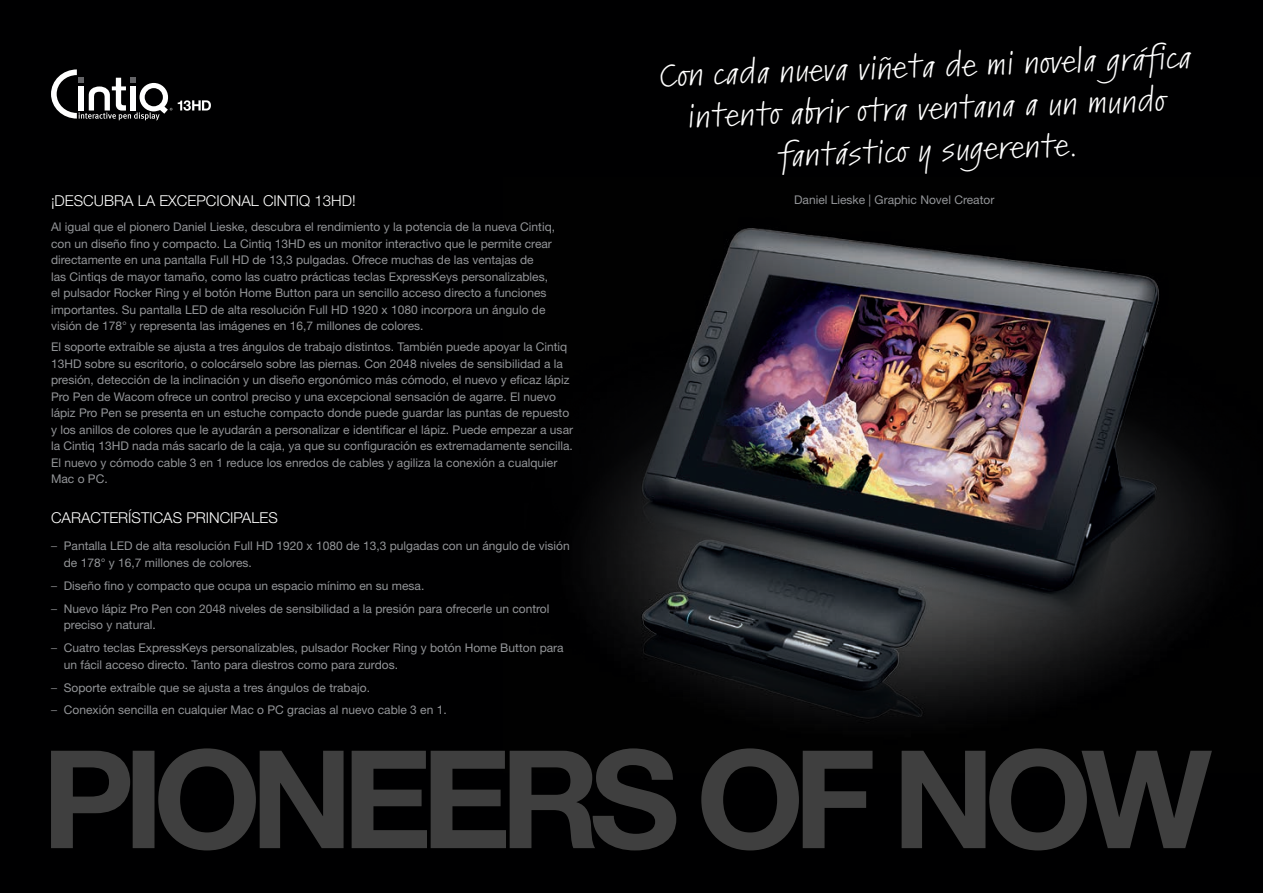
<style>
.page{position:relative;width:1263px;height:893px;background:#000001}
.page>*{position:absolute;margin:0;border:0;box-sizing:border-box;transform-origin:0 0}
.t1{font:semi-expanded 30px/42px "Kremlin Pro";color:#fff;text-align:center}
.t2{font:300 15px "Helvetica Neue LT Std";color:#fff}
.t3{font:12px/16.5px "Helvetica Neue LT Std";color:#939598}
.s1{font-weight:300}
</style>
<div class="page">
<img style="left:594px;top:228px;width:616px;height:493px">
<svg style="left:51px;top:69px;width:121px;height:51px"></svg>
<svg style="left:178px;top:100px;width:33px;height:11px"></svg>
<svg style="left:51px;top:748px;width:1161px;height:102px;fill:#3f3f3f"></svg>
<p class="t2" style="left:51px;top:192px;width:306px">¡DESCUBRA LA EXCEPCIONAL CINTIQ 13HD!</p>
<p class="t3" style="left:51px;top:219px;width:506px">Al igual que el pionero Daniel Lieske, descubra el rendimiento y la potencia de la nueva Cintiq, con un diseño fino y compacto. La Cintiq 13HD es un monitor interactivo que le permite crear directamente en una pantalla Full HD de 13,3 pulgadas. Ofrece muchas de las ventajas de<br>las Cintiqs de mayor tamaño, como las cuatro prácticas teclas ExpressKeys personalizables, el pulsador Rocker Ring y el botón Home Button para un sencillo acceso directo a funciones importantes. Su pantalla LED de alta resolución Full HD 1920 x 1080 incorpora un ángulo de visión de 178° y representa las imágenes en 16,7 millones de colores.</p>
<p class="t3" style="left:51px;top:338px;width:524px">El soporte extraíble se ajusta a tres ángulos de trabajo distintos. También puede apoyar la Cintiq 13HD sobre su escritorio, o colocárselo sobre las piernas. Con 2048 niveles de sensibilidad a la presión, detección de la inclinación y un diseño ergonómico más cómodo, el nuevo y eficaz lápiz Pro Pen de Wacom ofrece un control preciso y una excepcional sensación de agarre. El nuevo lápiz Pro Pen se presenta en un estuche compacto donde puede guardar las puntas de repuesto y los anillos de colores que le ayudarán a personalizar e identificar el lápiz. Puede empezar a usar la Cintiq 13HD nada más sacarlo de la caja, ya que su configuración es extremadamente sencilla.<br>El nuevo y cómodo cable 3 en 1 reduce los enredos de cables y agiliza la conexión a cualquier Mac o PC.</p>
<p class="t2" style="left:51px;top:509px;width:228px">CARACTERÍSTICAS PRINCIPALES</p>
<p class="t3" style="left:64px;top:538px;width:507px;text-indent:-13px"><span class="s1">–</span> Pantalla LED de alta resolución Full HD 1920 x 1080 de 13,3 pulgadas con un ángulo de visión de 178° y 16,7 millones de colores.</p>
<p class="t3" style="left:51px;top:577px;width:375px"><span class="s1">–</span> Diseño fino y compacto que ocupa un espacio mínimo en su mesa.</p>
<p class="t3" style="left:64px;top:600px;width:487px;text-indent:-13px"><span class="s1">–</span> Nuevo lápiz Pro Pen con 2048 niveles de sensibilidad a la presión para ofrecerle un control preciso y natural.</p>
<p class="t3" style="left:64px;top:639px;width:501px;text-indent:-13px"><span class="s1">–</span> Cuatro teclas ExpressKeys personalizables, pulsador Rocker Ring y botón Home Button para un fácil acceso directo. Tanto para diestros como para zurdos.</p>
<p class="t3" style="left:51px;top:679px;width:321px"><span class="s1">–</span> Soporte extraíble que se ajusta a tres ángulos de trabajo.</p>
<p class="t3" style="left:51px;top:702px;width:397px"><span class="s1">–</span> Conexión sencilla en cualquier Mac o PC gracias al nuevo cable 3 en 1.</p>
<h1 class="t1" style="left:658px;top:56px;width:534px;rotate:-2deg">Con cada nueva viñeta de mi novela gráfica intento abrir otra ventana a un mundo fantástico y sugerente.</h1>
<p class="t3" style="left:794px;top:191px;width:202px">Daniel Lieske | Graphic Novel Creator</p>
</div>
